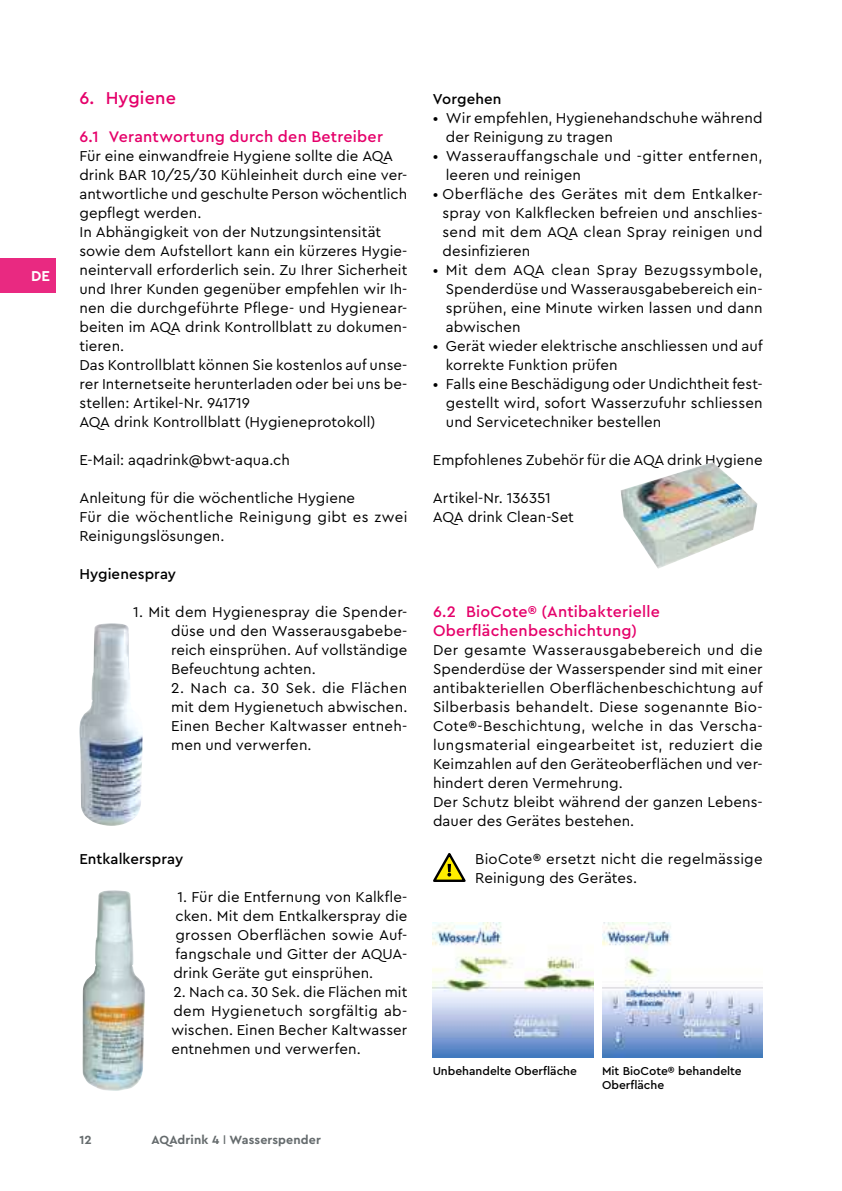
<style>
.page{position:relative;width:842px;height:1191px;background:#fff}
.page>*{position:absolute;margin:0;border:0;box-sizing:border-box;transform-origin:0 0}
.t1{font:500 18px "Cera PRO";letter-spacing:.01em;color:#e5006a}
.t2{font:500 16px/19px "Cera PRO";letter-spacing:.015em;color:#e5006a}
.t3{font:15px/19px "Cera PRO";letter-spacing:.01em;color:#000}
.t4{font:500 15px "Cera PRO";letter-spacing:.005em;color:#000}
.t5{font:700 15px "Cera PRO";color:#fff}
.t6{font:700 12.4px "Cera PRO";letter-spacing:.01em;color:#656b6d}
.t7{font:500 12px/14.4px "Cera PRO";color:#000}
.s1{font-weight:500;font-size:11.6px}
</style>
<div class="page">
<div style="left:0;top:258px;width:56px;height:34px;background:#e92981"></div>
<svg style="left:433px;top:853px;width:33px;height:29px"></svg>
<img style="left:82px;top:890px;width:63px;height:201px">
<img style="left:79px;top:623px;width:64px;height:202px">
<img style="left:621px;top:462px;width:136px;height:106px">
<img style="left:433px;top:922px;width:160px;height:136px">
<img style="left:602px;top:922px;width:161px;height:136px">
<p class="t5" style="left:31px;top:266px;width:20px">DE</p>
<p class="t1" style="left:79px;top:85px;width:98px">6. Hygiene</p>
<p class="t2" style="left:79px;top:126px;width:305px">6.1 Verantwortung durch den Betreiber</p>
<p class="t3" style="left:79px;top:145px;width:330px">Für eine einwandfreie Hygiene sollte die AQA drink BAR 10/25/30 Kühleinheit durch eine ver&shy;antwortliche und geschulte Person wöchentlich gepflegt werden.<br>In Abhängigkeit von der Nutzungsintensität sowie dem Aufstellort kann ein kürzeres Hygie&shy;neintervall erforderlich sein. Zu Ihrer Sicherheit und Ihrer Kunden gegenüber empfehlen wir Ih&shy;nen die durchgeführte Pflege- und Hygienear&shy;beiten im AQA drink Kontrollblatt zu dokumen&shy;tieren.<br>Das Kontrollblatt können Sie kostenlos auf unse&shy;rer Internetseite herunterladen oder bei uns be&shy;stellen: Artikel-Nr. 941719<br>AQA drink Kontrollblatt (Hygieneprotokoll)</p>
<p class="t3" style="left:79px;top:449px;width:212px">E-Mail: aqadrink@bwt-aqua.ch</p>
<p class="t3" style="left:79px;top:487px;width:329px">Anleitung für die wöchentliche Hygiene<br>Für die wöchentliche Reinigung gibt es zwei<br>Reinigungslösungen.</p>
<p class="t4" style="left:79px;top:564px;width:98px">Hygienespray</p>
<p class="t3" style="left:171px;top:601px;width:238px;text-align:justify;text-indent:-38px">1. Mit dem Hygienespray die Spender&shy;düse und den Wasserausgabebe&shy;reich einsprühen. Auf vollständige Befeuchtung achten.</p>
<p class="t3" style="left:171px;top:677px;width:238px;text-align:justify">2. Nach ca. 30 Sek. die Flächen mit dem Hygienetuch abwischen.<br>Einen Becher Kaltwasser entneh&shy;men und verwerfen.</p>
<p class="t4" style="left:79px;top:849px;width:105px">Entkalkerspray</p>
<p class="t3" style="left:173px;top:886px;width:236px;text-align:justify">1. Für die Entfernung von Kalkfle&shy;cken. Mit dem Entkalkerspray die grossen Oberflächen sowie Auf&shy;fangschale und Gitter der AQUA&shy;drink Geräte gut einsprühen.</p>
<p class="t3" style="left:171px;top:981px;width:238px;text-align:justify">2. Nach ca. 30 Sek. die Flächen mit dem Hygienetuch sorgfältig ab&shy;wischen. Einen Becher Kaltwasser entnehmen und verwerfen.</p>
<p class="t6" style="left:79px;top:1132px;width:14px">12</p>
<p class="t6" style="left:151px;top:1132px;width:171px">AQAdrink 4 <span class="s1">l</span> Wasserspender</p>
<p class="t4" style="left:433px;top:89px;width:70px">Vorgehen</p>
<p class="t3" style="left:446px;top:107px;width:318px;text-indent:-13px">• Wir empfehlen, Hygienehandschuhe während der Reinigung zu tragen</p>
<p class="t3" style="left:446px;top:145px;width:318px;text-indent:-13px">• Wasserauffangschale und -gitter entfernen, leeren und reinigen</p>
<p class="t3" style="left:442px;top:183px;width:322px;text-align:justify;text-indent:-10px">• Oberfläche des Gerätes mit dem Entkalker&shy;spray von Kalkflecken befreien und anschlies&shy;send mit dem AQA clean Spray reinigen und desinfizieren</p>
<p class="t3" style="left:446px;top:259px;width:318px;text-align:justify;text-indent:-13px">• Mit dem AQA clean Spray Bezugssymbole, Spenderdüse und Wasserausgabebereich ein&shy;sprühen, eine Minute wirken lassen und dann abwischen</p>
<p class="t3" style="left:446px;top:336px;width:318px;text-indent:-13px">• Gerät wieder elektrische anschliessen und auf korrekte Funktion prüfen</p>
<p class="t3" style="left:446px;top:374px;width:318px;text-align:justify;text-indent:-13px">• Falls eine Beschädigung oder Undichtheit fest&shy;gestellt wird, sofort Wasserzufuhr schliessen und Servicetechniker bestellen</p>
<p class="t3" style="left:433px;top:450px;width:331px">Empfohlenes Zubehör für die AQA drink Hygiene</p>
<p class="t3" style="left:433px;top:488px;width:143px">Artikel-Nr. 136351<br>AQA drink Clean-Set</p>
<p class="t2" style="left:433px;top:601px;width:228px">6.2 BioCote® (Antibakterielle<br>Oberflächenbeschichtung)</p>
<p class="t3" style="left:433px;top:639px;width:331px">Der gesamte Wasserausgabebereich und die Spenderdüse der Wasserspender sind mit einer antibakteriellen Oberflächenbeschichtung auf Silberbasis behandelt. Diese sogenannte Bio-Cote®-Beschichtung, welche in das Verscha&shy;lungsmaterial eingearbeitet ist, reduziert die Keimzahlen auf den Geräteoberflächen und ver&shy;hindert deren Vermehrung.<br>Der Schutz bleibt während der ganzen Lebens&shy;dauer des Gerätes bestehen.</p>
<p class="t3" style="left:475px;top:848px;width:289px">BioCote® ersetzt nicht die regelmässige<br>Reinigung des Gerätes.</p>
<p class="t7" style="left:433px;top:1063px;width:146px">Unbehandelte Oberfläche</p>
<p class="t7" style="left:602px;top:1063px;width:141px">Mit BioCote® behandelte<br>Oberfläche</p>
</div>
